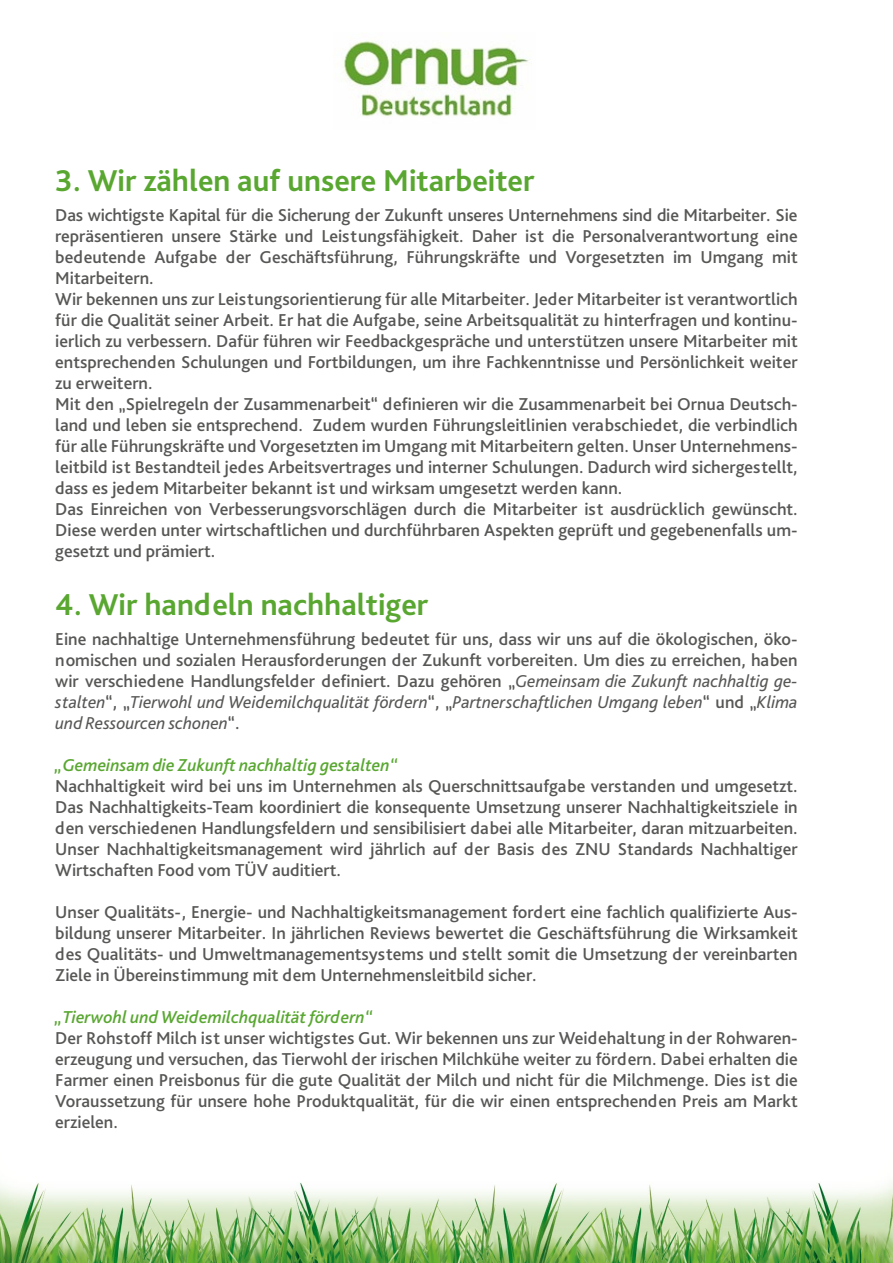
<style>
.page{position:relative;width:893px;height:1263px;background:#fff}
.page>*{position:absolute;margin:0;border:0;box-sizing:border-box;transform-origin:0 0}
.t1{font:700 31.5px "Bliss Pro";color:#59a731}
.t2{font:500 18px/21px "Bliss Pro";color:#575756;text-align:justify}
.t3{font:italic 500 18px "Bliss Pro";color:#59a731}
.s1{font-weight:400;font-style:italic}
</style>
<div class="page">
<img style="left:0;top:1182px;width:893px;height:81px">
<img style="left:343px;top:41px;width:187px;height:76px">
<h1 class="t1" style="left:55px;top:161px;width:481px">3. Wir zählen auf unsere Mitarbeiter</h1>
<p class="t2" style="left:55px;top:204px;width:744px;text-align:left">Das wichtigste Kapital für die Sicherung der Zukunft unseres Unternehmens sind die Mitarbeiter. Sie repräsentieren unsere Stärke und Leistungsfähigkeit. Daher ist die Personalverantwortung eine bedeutende Aufgabe der Geschäftsführung, Führungskräfte und Vorgesetzten im Umgang mit Mitarbeitern.<br>Wir bekennen uns zur Leistungsorientierung für alle Mitarbeiter. Jeder Mitarbeiter ist verantwortlich für die Qualität seiner Arbeit. Er hat die Aufgabe, seine Arbeitsqualität zu hinterfragen und kontinu&shy;ierlich zu verbessern. Dafür führen wir Feedbackgespräche und unterstützen unsere Mitarbeiter mit entsprechenden Schulungen und Fortbildungen, um ihre Fachkenntnisse und Persönlichkeit weiter zu erweitern.<br>Mit den „Spielregeln der Zusammenarbeit“ definieren wir die Zusammenarbeit bei Ornua Deutsch&shy;land und leben sie entsprechend. Zudem wurden Führungsleitlinien verabschiedet, die verbindlich für alle Führungskräfte und Vorgesetzten im Umgang mit Mitarbeitern gelten. Unser Unternehmens&shy;leitbild ist Bestandteil jedes Arbeitsvertrages und interner Schulungen. Dadurch wird sichergestellt, dass es jedem Mitarbeiter bekannt ist und wirksam umgesetzt werden kann.<br>Das Einreichen von Verbesserungsvorschlägen durch die Mitarbeiter ist ausdrücklich gewünscht.<br>Diese werden unter wirtschaftlichen und durchführbaren Aspekten geprüft und gegebenenfalls um&shy;gesetzt und prämiert.</p>
<h1 class="t1" style="left:55px;top:585px;width:375px">4. Wir handeln nachhaltiger</h1>
<p class="t2" style="left:55px;top:628px;width:744px">Eine nachhaltige Unternehmensführung bedeutet für uns, dass wir uns auf die ökologischen, öko&shy;nomischen und sozialen Herausforderungen der Zukunft vorbereiten. Um dies zu erreichen, haben wir verschiedene Handlungsfelder definiert. Dazu gehören „<span class="s1">Gemeinsam die Zukunft nachhaltig ge&shy;stalten</span>“, „<span class="s1">Tierwohl und Weidemilchqualität fördern</span>“, „<span class="s1">Partnerschaftlichen Umgang leben</span>“ und „<span class="s1">Klima und Ressourcen schonen</span>“.</p>
<p class="t3" style="left:55px;top:754px;width:343px">„Gemeinsam die Zukunft nachhaltig gestalten“</p>
<p class="t2" style="left:55px;top:775px;width:744px">Nachhaltigkeit wird bei uns im Unternehmen als Querschnittsaufgabe verstanden und umgesetzt.<br>Das Nachhaltigkeits-Team koordiniert die konsequente Umsetzung unserer Nachhaltigkeitsziele in den verschiedenen Handlungsfeldern und sensibilisiert dabei alle Mitarbeiter, daran mitzuarbeiten.<br>Unser Nachhaltigkeitsmanagement wird jährlich auf der Basis des ZNU Standards Nachhaltiger Wirtschaften Food vom TÜV auditiert.</p>
<p class="t2" style="left:55px;top:901px;width:744px">Unser Qualitäts-, Energie- und Nachhaltigkeitsmanagement fordert eine fachlich qualifizierte Aus&shy;bildung unserer Mitarbeiter. In jährlichen Reviews bewertet die Geschäftsführung die Wirksamkeit des Qualitäts- und Umweltmanagementsystems und stellt somit die Umsetzung der vereinbarten Ziele in Übereinstimmung mit dem Unternehmensleitbild sicher.</p>
<p class="t3" style="left:55px;top:1006px;width:318px">„Tierwohl und Weidemilchqualität fördern“</p>
<p class="t2" style="left:55px;top:1027px;width:744px">Der Rohstoff Milch ist unser wichtigstes Gut. Wir bekennen uns zur Weidehaltung in der Rohwaren&shy;erzeugung und versuchen, das Tierwohl der irischen Milchkühe weiter zu fördern. Dabei erhalten die Farmer einen Preisbonus für die gute Qualität der Milch und nicht für die Milchmenge. Dies ist die Voraussetzung für unsere hohe Produktqualität, für die wir einen entsprechenden Preis am Markt erzielen.</p>
</div>
